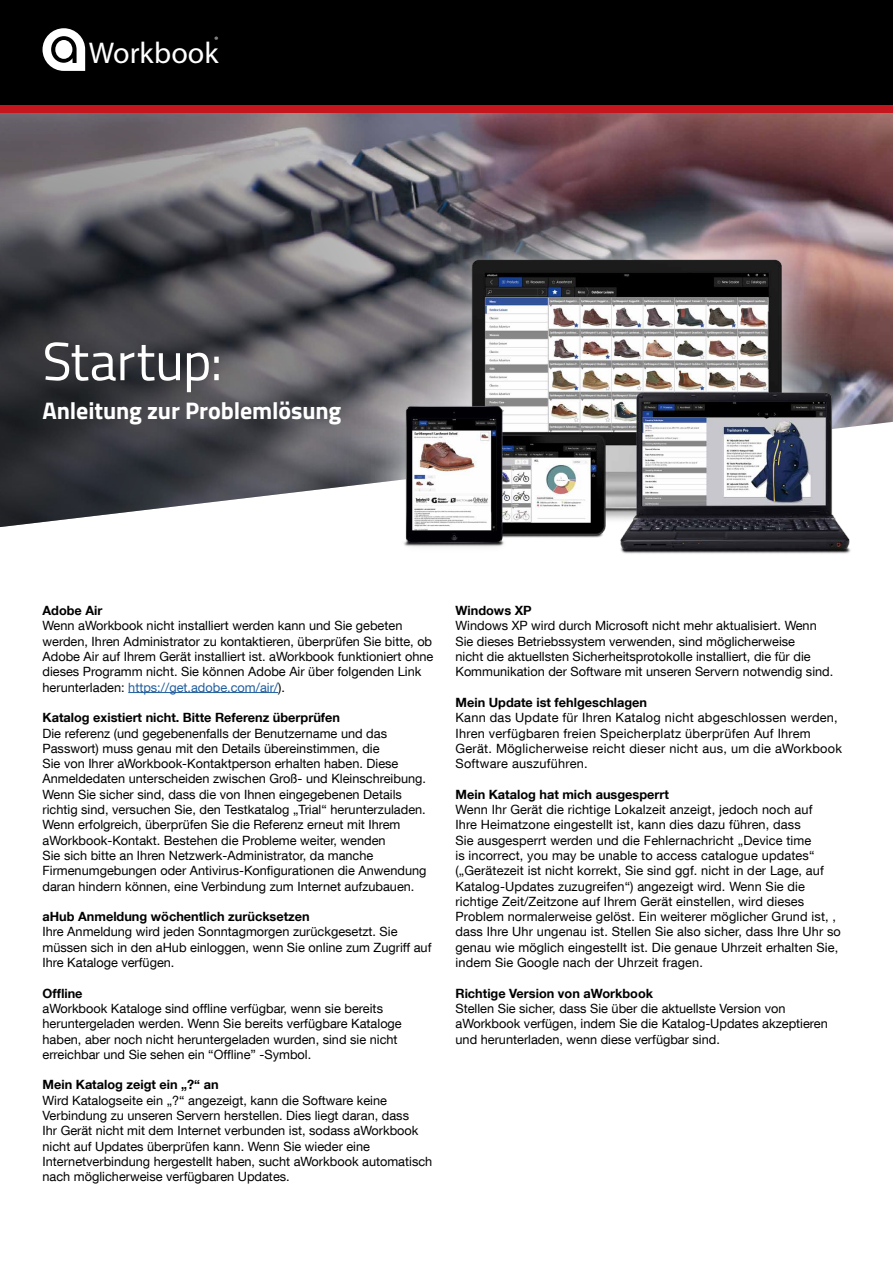
<style>
.page{position:relative;width:893px;height:1263px;background:#fff}
.page>*{position:absolute;margin:0;border:0;box-sizing:border-box;transform-origin:0 0}
.t1{font:54px "Titillium";color:#fff}
.t2{font:30px "Myriad Pro";color:#fff}
.t3{font:700 24px "Titillium";letter-spacing:-.005em;color:#fff}
.t4{font:12.75px/15.3px "Helvetica Neue LT Com";color:#000}
.t5{font:700 12.75px "Helvetica Neue LT Com";color:#000}
.t6{font:12.75px/15.3px "Helvetica Neue LT Com";letter-spacing:.02em;color:#000}
.t7{font:9.3px "Myriad Pro";color:#fff}
.s1{color:#215e9e}
</style>
<div class="page">
<svg style="left:0;top:113px;width:893px;height:414px;background:#60585e"></svg>
<svg style="left:336px;top:190px;width:557px;height:337px;background:#5d525b"></svg>
<img style="left:347px;top:219px;width:546px;height:335px">
<div style="left:0;top:0;width:893px;height:106px;background:#000"></div>
<div style="left:0;top:106px;width:893px;height:7px;background:#c4161c"></div>
<svg style="left:43px;top:28px;width:42px;height:43px"></svg>
<hr style="left:128px;top:692px;width:150px;height:1px;background:#215e9e">
<p class="t7" style="left:215px;top:34px;width:5px">®</p>
<h2 class="t2" style="left:89px;top:34px;width:131px">Workbook</h2>
<h1 class="t1" style="left:43px;top:322px;width:181px">Startup:</h1>
<h3 class="t3" style="left:43px;top:392px;width:300px">Anleitung zur Problemlösung</h3>
<p class="t5" style="left:43px;top:602px;width:61px">Adobe Air</p>
<p class="t4" style="left:43px;top:618px;width:392px">Wenn aWorkbook nicht installiert werden kann und Sie gebeten werden, Ihren Administrator zu kontaktieren, überprüfen Sie bitte, ob Adobe Air auf Ihrem Gerät installiert ist. aWorkbook funktioniert ohne dieses Programm nicht. Sie können Adobe Air über folgenden Link herunterladen: <span class="s1">https://get.adobe.com/air/</span>).</p>
<p class="t5" style="left:43px;top:710px;width:299px">Katalog existiert nicht. Bitte Referenz überprüfen</p>
<p class="t4" style="left:43px;top:725px;width:386px">Die referenz (und gegebenenfalls der Benutzername und das Passwort) muss genau mit den Details übereinstimmen, die<br>Sie von Ihrer aWorkbook-Kontaktperson erhalten haben. Diese Anmeldedaten unterscheiden zwischen Groß- und Kleinschreibung.<br>Wenn Sie sicher sind, dass die von Ihnen eingegebenen Details richtig sind, versuchen Sie, den Testkatalog „Trial“ herunterzuladen.<br>Wenn erfolgreich, überprüfen Sie die Referenz erneut mit Ihrem aWorkbook-Kontakt. Bestehen die Probleme weiter, wenden<br>Sie sich bitte an Ihren Netzwerk-Administrator, da manche Firmenumgebungen oder Antivirus-Konfigurationen die Anwendung daran hindern können, eine Verbindung zum Internet aufzubauen.</p>
<p class="t5" style="left:43px;top:908px;width:269px">aHub Anmeldung wöchentlich zurücksetzen</p>
<p class="t4" style="left:43px;top:924px;width:390px">Ihre Anmeldung wird jeden Sonntagmorgen zurückgesetzt. Sie müssen sich in den aHub einloggen, wenn Sie online zum Zugriff auf<br>Ihre Kataloge verfügen.</p>
<p class="t5" style="left:43px;top:985px;width:42px">Offline</p>
<p class="t4" style="left:43px;top:1000px;width:361px">aWorkbook Kataloge sind offline verfügbar, wenn sie bereits heruntergeladen werden. Wenn Sie bereits verfügbare Kataloge haben, aber noch nicht heruntergeladen wurden, sind sie nicht erreichbar und Sie sehen ein “Offline” -Symbol.</p>
<p class="t5" style="left:43px;top:1077px;width:178px">Mein Katalog zeigt ein „?“ an</p>
<p class="t4" style="left:43px;top:1092px;width:391px">Wird Katalogseite ein „?“ angezeigt, kann die Software keine Verbindung zu unseren Servern herstellen. Dies liegt daran, dass<br>Ihr Gerät nicht mit dem Internet verbunden ist, sodass aWorkbook nicht auf Updates überprüfen kann. Wenn Sie wieder eine Internetverbindung hergestellt haben, sucht aWorkbook automatisch nach möglicherweise verfügbaren Updates.</p>
<p class="t5" style="left:455px;top:602px;width:78px">Windows XP</p>
<p class="t4" style="left:455px;top:618px;width:379px">Windows XP wird durch Microsoft nicht mehr aktualisiert. Wenn Sie dieses Betriebssystem verwenden, sind möglicherweise<br>nicht die aktuellsten Sicherheitsprotokolle installiert, die für die Kommunikation der Software mit unseren Servern notwendig sind.</p>
<p class="t5" style="left:455px;top:694px;width:193px">Mein Update ist fehlgeschlagen</p>
<p class="t6" style="left:455px;top:710px;width:388px">Kann das Update für Ihren Katalog nicht abgeschlossen werden, Ihren verfügbaren freien Speicherplatz überprüfen Auf Ihrem Gerät. Möglicherweise reicht dieser nicht aus, um die aWorkbook Software auszuführen.</p>
<p class="t5" style="left:455px;top:786px;width:215px">Mein Katalog hat mich ausgesperrt</p>
<p class="t4" style="left:455px;top:801px;width:387px">Wenn Ihr Gerät die richtige Lokalzeit anzeigt, jedoch noch auf<br>Ihre Heimatzone eingestellt ist, kann dies dazu führen, dass<br>Sie ausgesperrt werden und die Fehlernachricht „Device time<br>is incorrect, you may be unable to access catalogue updates“ („Gerätezeit ist nicht korrekt, Sie sind ggf. nicht in der Lage, auf Katalog-Updates zuzugreifen“) angezeigt wird. Wenn Sie die richtige Zeit/Zeitzone auf Ihrem Gerät einstellen, wird dieses Problem normalerweise gelöst. Ein weiterer möglicher Grund ist, , dass Ihre Uhr ungenau ist. Stellen Sie also sicher, dass Ihre Uhr so genau wie möglich eingestellt ist. Die genaue Uhrzeit erhalten Sie, indem Sie Google nach der Uhrzeit fragen.</p>
<p class="t5" style="left:455px;top:985px;width:199px">Richtige Version von aWorkbook</p>
<p class="t4" style="left:455px;top:1000px;width:374px">Stellen Sie sicher, dass Sie über die aktuellste Version von aWorkbook verfügen, indem Sie die Katalog-Updates akzeptieren und herunterladen, wenn diese verfügbar sind.</p>
</div>
